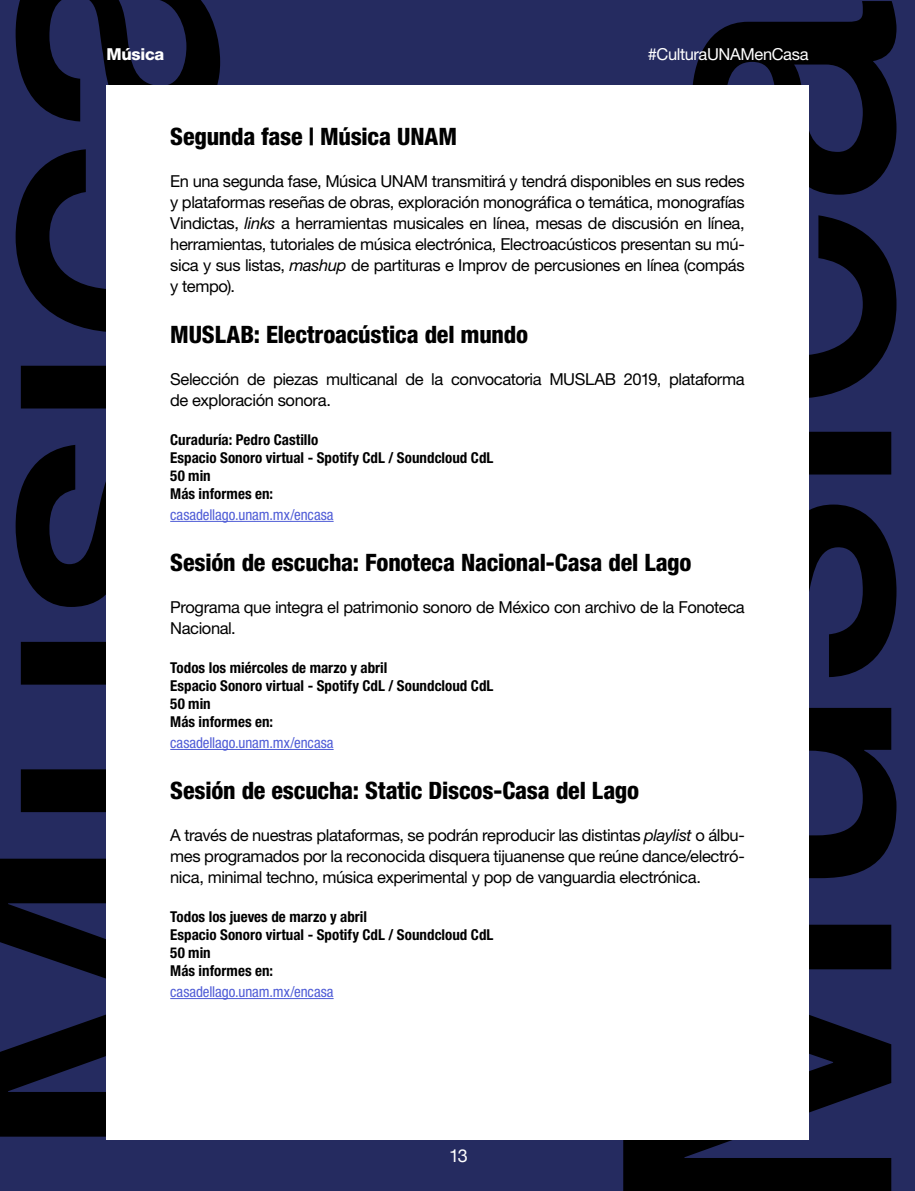
<style>
.page{position:relative;width:915px;height:1191px;background:#fff}
.page>*{position:absolute;margin:0;border:0;box-sizing:border-box;transform-origin:0 0}
.t1{font:500 375px/675.8px "Helvetica Neue LT Pro";letter-spacing:-.01em;color:#000}
.t2{font:800 condensed 24px "Helvetica Neue LT Pro";letter-spacing:-.005em;color:#000}
.t3{font:18px "Helvetica Neue";color:#fff}
.t4{font:16.5px/21px "Helvetica Neue LT Pro";letter-spacing:-.025em;color:#000;text-align:justify}
.t5{font:16.5px "Helvetica Neue LT Pro";letter-spacing:-.025em;color:#fff}
.t6{font:800 16.5px "Helvetica Neue LT Pro";letter-spacing:-.015em;color:#fff}
.t7{font:700 condensed 15px/18px "Helvetica Neue LT Pro";color:#000}
.t8{font:condensed 15px "Helvetica Neue LT Pro";letter-spacing:-.005em;color:#4f5cd6}
.s1{font-style:italic}
</style>
<div class="page">
<div style="left:0;top:0;width:914px;height:1191px;background:#252b60"></div>
<div style="left:106px;top:85px;width:702px;height:1055px;background:#fff"></div>
<hr style="left:170px;top:521px;width:163px;height:1px;background:#4f5cd6">
<hr style="left:170px;top:749px;width:163px;height:1px;background:#4f5cd6">
<hr style="left:170px;top:998px;width:163px;height:1px;background:#4f5cd6">
<h1 class="t1" style="left:-260px;top:1230px;width:1299px;rotate:-90deg">Música<br>Música</h1>
<p class="t6" style="left:106px;top:44px;width:59px">Música</p>
<p class="t5" style="left:647px;top:44px;width:162px">#CulturaUNAMenCasa</p>
<h2 class="t2" style="left:170px;top:121px;width:288px">Segunda fase | Música UNAM</h2>
<p class="t4" style="left:170px;top:170px;width:576px">En una segunda fase, Música UNAM transmitirá y tendrá disponibles en sus redes y plataformas reseñas de obras, exploración monográfica o temática, monografías Vindictas, <span class="s1">links</span> a herramientas musicales en línea, mesas de discusión en línea, herramientas, tutoriales de música electrónica, Electroacústicos presentan su mú&shy;sica y sus listas, <span class="s1">mashup</span> de partituras e Improv de percusiones en línea (compás y tempo).</p>
<h2 class="t2" style="left:170px;top:319px;width:359px">MUSLAB: Electroacústica del mundo</h2>
<p class="t4" style="left:170px;top:368px;width:576px">Selección de piezas multicanal de la convocatoria MUSLAB 2019, plataforma de exploración sonora.</p>
<p class="t7" style="left:170px;top:430px;width:324px">Curaduría: Pedro Castillo<br>Espacio Sonoro virtual - Spotify CdL / Soundcloud CdL<br>50 min<br>Más informes en:</p>
<p class="t8" style="left:170px;top:506px;width:165px">casadellago.unam.mx/encasa</p>
<h2 class="t2" style="left:170px;top:547px;width:522px">Sesión de escucha: Fonoteca Nacional-Casa del Lago</h2>
<p class="t4" style="left:170px;top:596px;width:575px">Programa que integra el patrimonio sonoro de México con archivo de la Fonoteca<br>Nacional.</p>
<p class="t7" style="left:170px;top:658px;width:324px">Todos los miércoles de marzo y abril<br>Espacio Sonoro virtual - Spotify CdL / Soundcloud CdL<br>50 min<br>Más informes en:</p>
<p class="t8" style="left:170px;top:734px;width:165px">casadellago.unam.mx/encasa</p>
<h2 class="t2" style="left:170px;top:775px;width:470px">Sesión de escucha: Static Discos-Casa del Lago</h2>
<p class="t4" style="left:170px;top:824px;width:576px">A través de nuestras plataformas, se podrán reproducir las distintas <span class="s1">playlist</span> o álbu&shy;mes programados por la reconocida disquera tijuanense que reúne dance/electró&shy;nica, minimal techno, música experimental y pop de vanguardia electrónica.</p>
<p class="t7" style="left:170px;top:907px;width:324px">Todos los jueves de marzo y abril<br>Espacio Sonoro virtual - Spotify CdL / Soundcloud CdL<br>50 min<br>Más informes en:</p>
<p class="t8" style="left:170px;top:983px;width:165px">casadellago.unam.mx/encasa</p>
<p class="t3" style="left:449px;top:1143px;width:20px">13</p>
</div>
